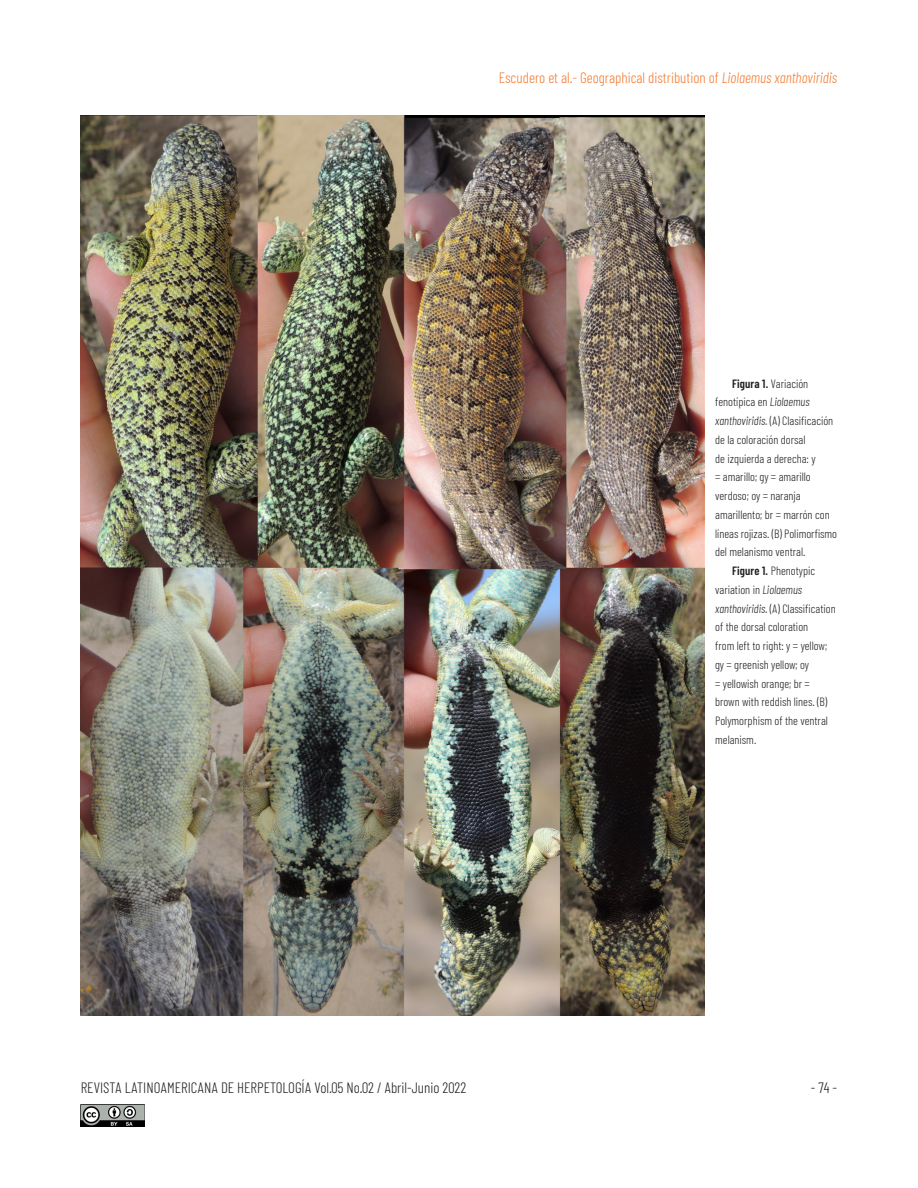
<style>
.page{position:relative;width:918px;height:1188px;background:#fff}
.page>*{position:absolute;margin:0;border:0;box-sizing:border-box;transform-origin:0 0}
.t1{font:300 15px "Barlow Condensed";color:#231f20}
.t2{font:300 15px "Barlow Condensed";color:#f47b31}
._02-txt_pie_de_Foto{font:300 12px/18.8px "Barlow Condensed";color:#231f20}
.s1{font-style:italic}
.s2{font-weight:600}
</style>
<div class="page">
<img style="left:81px;top:1104px;width:64px;height:23px">
<img style="left:81px;top:116px;width:624px;height:900px">
<p class="t2" style="left:499px;top:68px;width:340px">Escudero et al.- Geographical distribution of <span class="s1">Liolaemus xanthoviridis</span></p>
<p class="_02-txt_pie_de_Foto" style="left:715px;top:374px;width:124px;text-indent:17px"><span class="s2">Figura 1.</span> Variación fenotípica en <span class="s1">Liolaemus xanthoviridis.</span> (A) Clasificación de la coloración dorsal<br>de izquierda a derecha: y<br>= amarillo; gy = amarillo verdoso; oy = naranja amarillento; br = marrón con líneas rojizas. (B) Polimorfismo del melanismo ventral.</p>
<p class="_02-txt_pie_de_Foto" style="left:715px;top:561px;width:122px;text-indent:17px"><span class="s2">Figure 1.</span> Phenotypic variation in <span class="s1">Liolaemus xanthoviridis.</span> (A) Classification of the dorsal coloration<br>from left to right: y = yellow; gy = greenish yellow; oy<br>= yellowish orange; br = brown with reddish lines. (B)<br>Polymorphism of the ventral melanism.</p>
<p class="t1" style="left:81px;top:1079px;width:387px">REVISTA LATINOAMERICANA DE HERPETOLOGÍA Vol.05 No.02 / Abril-Junio 2022</p>
<p class="t1" style="left:811px;top:1079px;width:28px">- 74 -</p>
</div>
